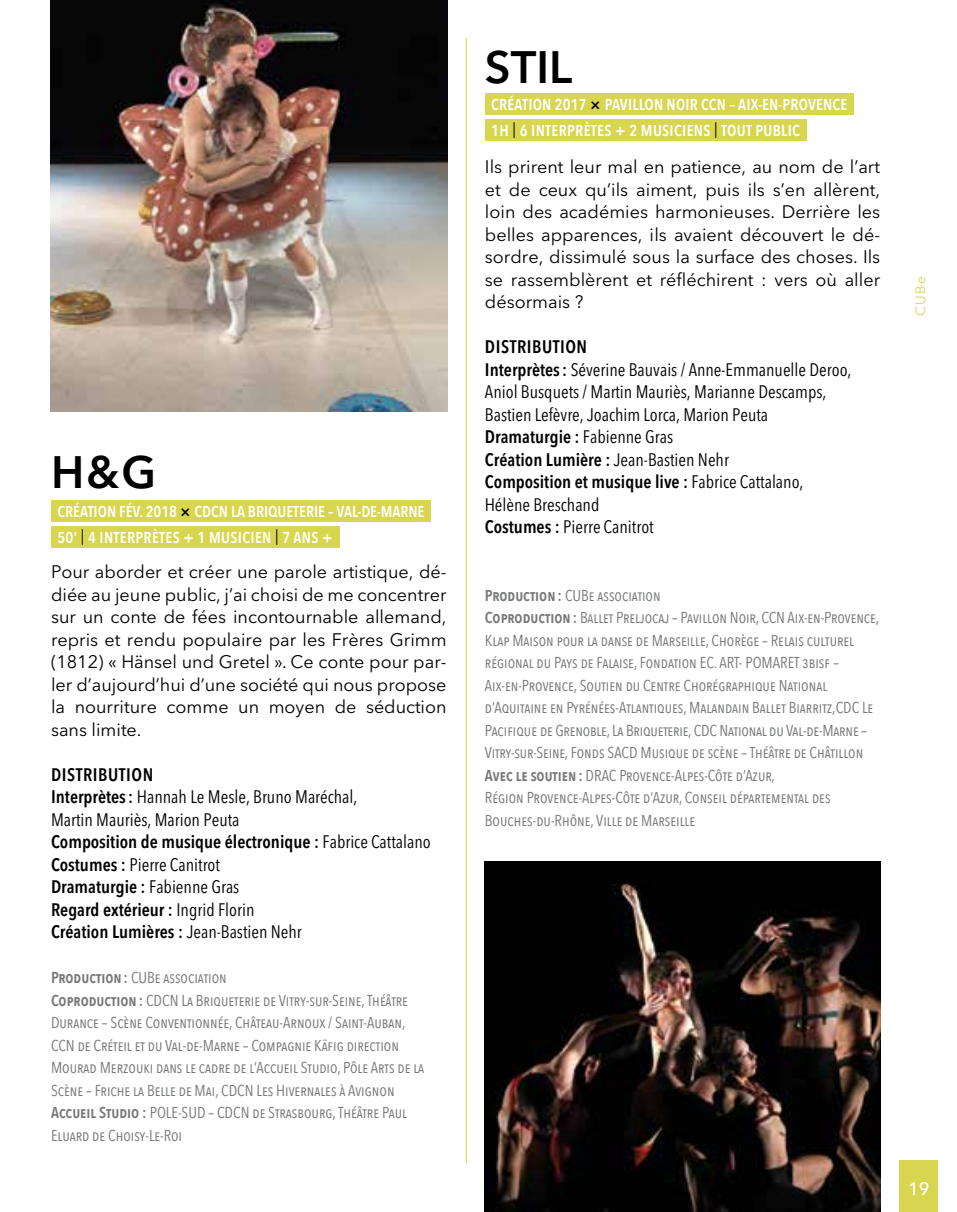
<style>
.page{position:relative;width:957px;height:1212px;background:#fff}
.page>*{position:absolute;margin:0;border:0;box-sizing:border-box;transform-origin:0 0}
.t1{font:600 45px "Avenir Next LT Pro";color:#000}
.t2{font:18px/22.5px "Avenir Next LT Pro";color:#000;text-align:justify}
.t3{font:condensed 18px/22.5px "Avenir Next";color:#000}
.t4{font:500 18px "Avenir Next LT Pro";color:#fff}
.t5{font:15.75px/22.5px "Avenir Next Condensed";color:#767778}
.t6{font:600 15.75px/26.1px "Avenir Next Condensed";letter-spacing:.01em;color:#fff}
.t7{font:13.5px "Avenir Next LT Pro";color:#d8d54e}
.s1{font-family:"Avenir Next LT Pro";color:#000}
.s2{font-family:"Avenir Next";font-weight:400;font-stretch:condensed;color:#000}
.s3{font-weight:600}
</style>
<div class="page">
<div style="left:899px;top:1160px;width:39px;height:52px;background:#d8d54e"></div>
<hr style="left:466px;top:38px;width:1px;height:1125px;background:#d8d54e">
<img style="left:485px;top:861px;width:395px;height:351px">
<div style="left:51px;top:500px;width:380px;height:22px;background:#d8d54e"></div>
<div style="left:51px;top:527px;width:288px;height:21px;background:#d8d54e"></div>
<div style="left:485px;top:93px;width:368px;height:21px;background:#d8d54e"></div>
<div style="left:485px;top:120px;width:321px;height:21px;background:#d8d54e"></div>
<img style="left:51px;top:0;width:396px;height:411px">
<h1 class="t1" style="left:51px;top:434px;width:107px">H&amp;G</h1>
<p class="t6" style="left:57px;top:498px;width:368px">CRÉATION FÉV. 2018 <span class="s1">×</span> CDCN LA BRIQUETERIE – VAL-DE-MARNE<br>50’ <span class="s2">|</span> 4 INTERPRÈTES + 1 MUSICIEN <span class="s2">|</span> 7 ANS +</p>
<p class="t2" style="left:51px;top:560px;width:397px">Pour aborder et créer une parole artistique, dé&shy;diée au jeune public, j’ai choisi de me concentrer sur un conte de fées incontournable allemand, repris et rendu populaire par les Frères Grimm (1812) « Hänsel und Gretel ». Ce conte pour par&shy;ler d’aujourd’hui d’une société qui nous propose la nourriture comme un moyen de séduction sans limite.</p>
<p class="t3" style="left:51px;top:763px;width:381px"><span class="s3">DISTRIBUTION<br>Interprètes:</span> Hannah Le Mesle, Bruno Maréchal,<br>Martin Mauriès, Marion Peuta<br><span class="s3">Composition de musique électronique :</span> Fabrice Cattalano <span class="s3">Costumes :</span> Pierre Canitrot<br><span class="s3">Dramaturgie :</span> Fabienne Gras<br><span class="s3">Regard extérieur :</span> Ingrid Florin<br><span class="s3">Création Lumières :</span> Jean-Bastien Nehr</p>
<p class="t5" style="left:51px;top:966px;width:375px"><span class="s3">Production :</span> CUBe association<br><span class="s3">Coproduction :</span> CDCN La Briqueterie de Vitry-sur-Seine, Théâtre Durance – Scène Conventionnée, Château-Arnoux / Saint-Auban, CCN de Créteil et du Val-de-Marne – Compagnie Käfig direction Mourad Merzouki dans le cadre de l’Accueil Studio, Pôle Arts de la Scène – Friche la Belle de Mai, CDCN Les Hivernales à Avignon <span class="s3">Accueil Studio :</span> POLE-SUD – CDCN de Strasbourg, Théâtre Paul Eluard de Choisy-Le-Roi</p>
<h1 class="t1" style="left:485px;top:29px;width:89px">STIL</h1>
<p class="t6" style="left:491px;top:90px;width:358px">CRÉATION 2017 <span class="s1">×</span> PAVILLON NOIR CCN – AIX-EN-PROVENCE<br>1H <span class="s2">|</span> 6 INTERPRÈTES + 2 MUSICIENS <span class="s2">|</span> TOUT PUBLIC</p>
<p class="t2" style="left:485px;top:155px;width:397px">Ils prirent leur mal en patience, au nom de l’art et de ceux qu’ils aiment, puis ils s’en allèrent, loin des académies harmonieuses. Derrière les belles apparences, ils avaient découvert le dé&shy;sordre, dissimulé sous la surface des choses. Ils se rassemblèrent et réfléchirent : vers où aller désormais ?</p>
<p class="t3" style="left:485px;top:336px;width:368px"><span class="s3">DISTRIBUTION<br>Interprètes:</span> Séverine Bauvais / Anne-Emmanuelle Deroo, Aniol Busquets / Martin Mauriès, Marianne Descamps, Bastien Lefèvre, Joachim Lorca, Marion Peuta <span class="s3">Dramaturgie :</span> Fabienne Gras<br><span class="s3">Création Lumière :</span> Jean-Bastien Nehr<br><span class="s3">Composition et musique live :</span> Fabrice Cattalano, Hélène Breschand<br><span class="s3">Costumes :</span> Pierre Canitrot</p>
<p class="t5" style="left:485px;top:583px;width:396px"><span class="s3">Production :</span> CUBe association<br><span class="s3">Coproduction :</span> Ballet Preljocaj – Pavillon Noir, CCN Aix-en-Provence, Klap Maison pour la danse de Marseille, Chorège – Relais culturel régional du Pays de Falaise, Fondation EC. ART- POMARET 3bisf – Aix-en-Provence, Soutien du Centre Chorégraphique National d’Aquitaine en Pyrénées-Atlantiques, Malandain Ballet Biarritz,CDC Le Pacifique de Grenoble, La Briqueterie, CDC National du Val-de-Marne – Vitry-sur-Seine, Fonds SACD Musique de scène – Théâtre de Châtillon <span class="s3">Avec le soutien :</span> DRAC Provence-Alpes-Côte d’Azur,<br>Région Provence-Alpes-Côte d’Azur, Conseil départemental des Bouches-du-Rhône, Ville de Marseille</p>
<p class="t7" style="left:909px;top:316px;width:41px;rotate:-90deg">CUBe</p>
<p class="t4" style="left:908px;top:1173px;width:23px">19</p>
</div>
